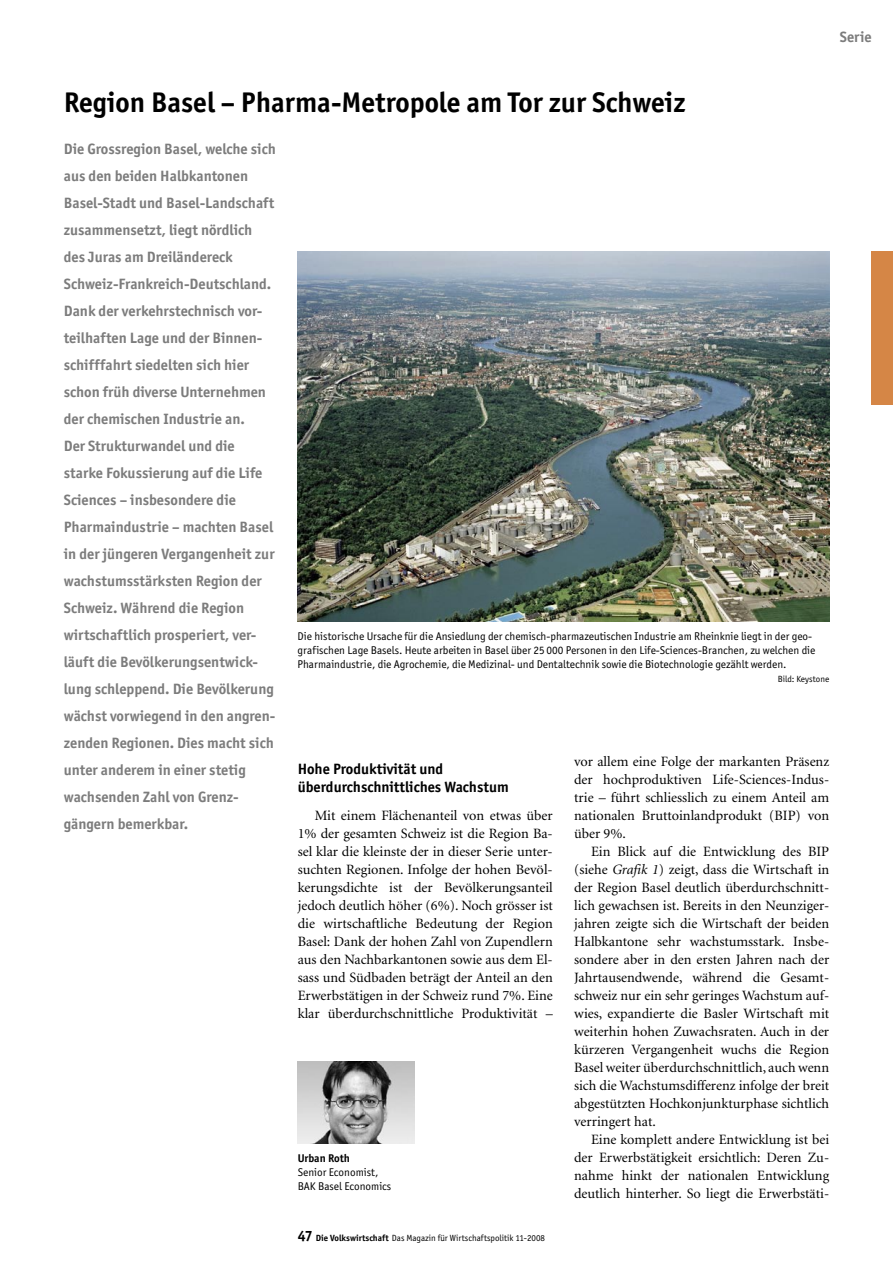
<style>
.page{position:relative;width:893px;height:1263px;background:#fff}
.page>*{position:absolute;margin:0;border:0;box-sizing:border-box;transform-origin:0 0}
._01_Titel{font:700 28.5px "Officina San ITC";color:#000}
._02_Vorspann{font:700 15px/27px "Officina San ITC";color:#7c7c7c}
._04_Zwischentitel_1{font:700 15px/18px "Officina San ITC";color:#000}
.Rubriktitel_links{font:700 15px "Officina San ITC";color:#7c7c7c}
._03_Grundschrift{font:14.25px/18px "Minion";color:#000;text-align:justify}
._07_Legende{font:11.25px/14.2px "Officina San ITC";color:#000}
.Autor{font:11.25px/14.2px "Officina San ITC";color:#000}
.Autor-fett{font:700 11.25px "Officina San ITC";letter-spacing:-.005em;color:#000}
._07_Legende-2{font:9px "Officina San ITC";color:#000}
.s1{font-weight:700;font-size:15px}
.s2{font-weight:700}
.s3{font-style:italic}
</style>
<div class="page">
<div style="left:872px;top:252px;width:21px;height:153px;background:#d58646"></div>
<img style="left:298px;top:1062px;width:117px;height:82px">
<img style="left:298px;top:251px;width:531px;height:370px">
<p class="Rubriktitel_links" style="left:840px;top:27px;width:33px">Serie</p>
<p class="_01_Titel" style="left:64px;top:84px;width:623px">Region Basel – Pharma-Metropole am Tor zur Schweiz</p>
<p class="_02_Vorspann" style="left:64px;top:136px;width:213px">Die Grossregion Basel, welche sich aus den beiden Halbkantonen<br>Basel-Stadt und Basel-Landschaft zusammensetzt, liegt nördlich des Juras am Dreiländereck<br>Schweiz-Frankreich-Deutschland.<br>Dank der verkehrstechnisch vor&shy;teilhaften Lage und der Binnen&shy;schifffahrt siedelten sich hier schon früh diverse Unternehmen der chemischen Industrie an.<br>Der Strukturwandel und die starke Fokussierung auf die Life<br>Sciences – insbesondere die<br>Pharmaindustrie – machten Basel in der jüngeren Vergangenheit zur wachstumsstärksten Region der<br>Schweiz. Während die Region wirtschaftlich prosperiert, ver&shy;läuft die Bevölkerungsentwick&shy;lung schleppend. Die Bevölkerung wächst vorwiegend in den angren&shy;zenden Regionen. Dies macht sich unter anderem in einer stetig wachsenden Zahl von Grenz&shy;gängern bemerkbar.</p>
<p class="_07_Legende" style="left:298px;top:629px;width:519px">Die historische Ursache für die Ansiedlung der chemisch-pharmazeutischen Industrie am Rheinknie liegt in der geo&shy;grafischen Lage Basels. Heute arbeiten in Basel über 25 000 Personen in den Life-Sciences-Branchen, zu welchen die<br>Pharmaindustrie, die Agrochemie, die Medizinal- und Dentaltechnik sowie die Biotechnologie gezählt werden.</p>
<p class="_07_Legende-2" style="left:778px;top:674px;width:53px">Bild: Keystone</p>
<p class="_04_Zwischentitel_1" style="left:298px;top:760px;width:213px">Hohe Produktivität und überdurchschnittliches Wachstum</p>
<p class="_03_Grundschrift" style="left:298px;top:806px;width:257px;text-indent:17px">Mit einem Flächenanteil von etwas über 1% der gesamten Schweiz ist die Region Ba&shy;sel klar die kleinste der in dieser Serie unter&shy;suchten Regionen. Infolge der hohen Bevöl&shy;kerungsdichte ist der Bevölkerungsanteil jedoch deutlich höher (6%). Noch grösser ist die wirtschaftliche Bedeutung der Region Basel: Dank der hohen Zahl von Zupendlern aus den Nachbarkantonen sowie aus dem El&shy;sass und Südbaden beträgt der Anteil an den Erwerbstätigen in der Schweiz rund 7%. Eine klar überdurchschnittliche Produktivität –</p>
<p class="Autor-fett" style="left:298px;top:1151px;width:54px">Urban Roth</p>
<p class="Autor" style="left:298px;top:1165px;width:95px">Senior Economist,<br>BAK Basel Economics</p>
<p class="_07_Legende-2" style="left:298px;top:1232px;width:249px"><span class="s1">47</span> <span class="s2">Die Volkswirtschaft</span> Das Magazin für Wirtschaftspolitik 11-2008</p>
<p class="_03_Grundschrift" style="left:574px;top:752px;width:257px">vor allem eine Folge der markanten Präsenz der hochproduktiven Life-Sciences-Indus&shy;trie – führt schliesslich zu einem Anteil am nationalen Bruttoinlandprodukt (BIP) von über 9%.</p>
<p class="_03_Grundschrift" style="left:574px;top:842px;width:257px;text-indent:17px">Ein Blick auf die Entwicklung des BIP (siehe <span class="s3">Grafik 1</span>) zeigt, dass die Wirtschaft in der Region Basel deutlich überdurchschnitt&shy;lich gewachsen ist. Bereits in den Neunziger&shy;jahren zeigte sich die Wirtschaft der beiden Halbkantone sehr wachstumsstark. Insbe&shy;sondere aber in den ersten Jahren nach der Jahrtausendwende, während die Gesamt&shy;schweiz nur ein sehr geringes Wachstum auf&shy;wies, expandierte die Basler Wirtschaft mit weiterhin hohen Zuwachsraten. Auch in der kürzeren Vergangenheit wuchs die Region Basel weiter überdurchschnittlich, auch wenn sich die Wachstumsdifferenz infolge der breit abgestützten Hochkonjunkturphase sichtlich verringert hat.</p>
<p class="_03_Grundschrift" style="left:574px;top:1130px;width:257px;text-indent:17px">Eine komplett andere Entwicklung ist bei der Erwerbstätigkeit ersichtlich: Deren Zu&shy;nahme hinkt der nationalen Entwicklung deutlich hinterher. So liegt die Erwerbstäti-</p>
</div>
